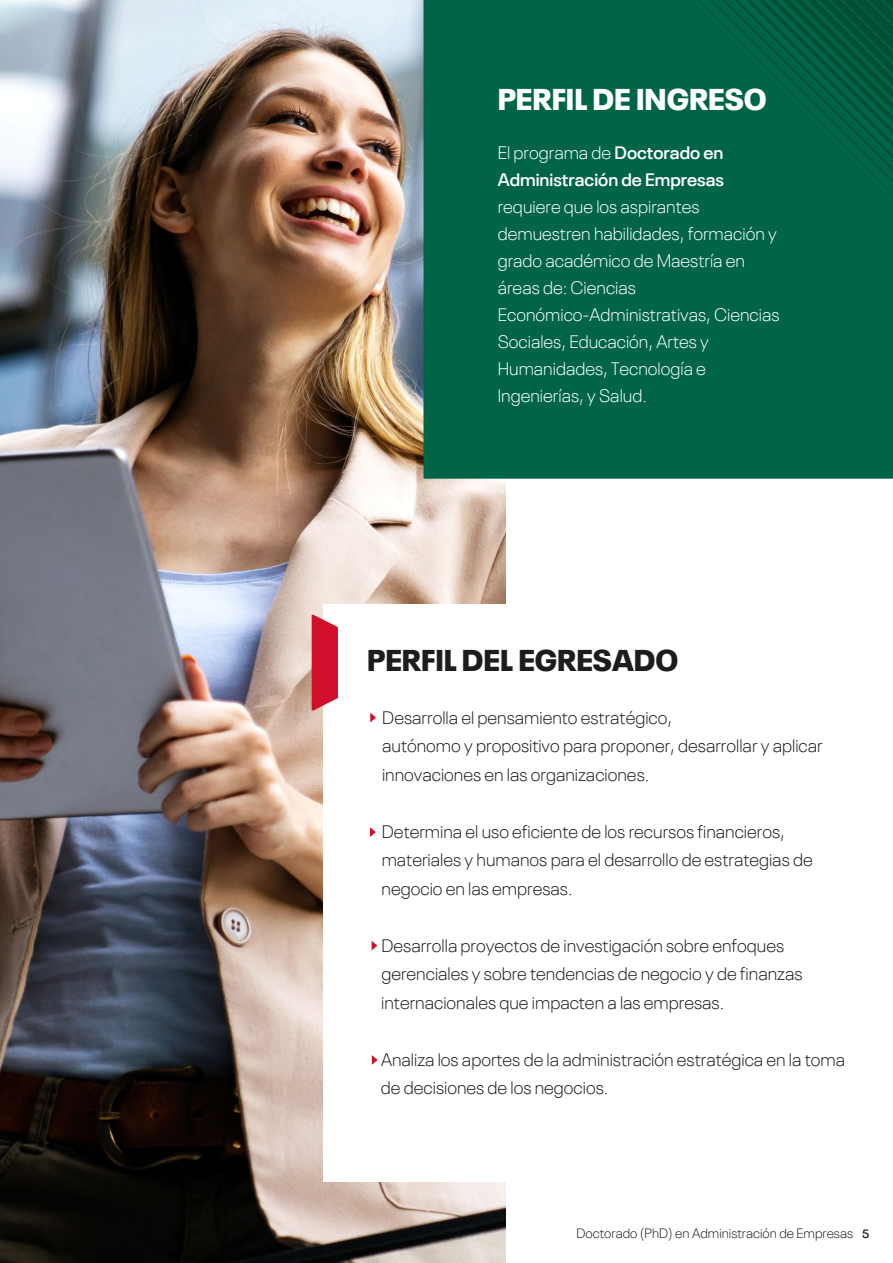
<style>
.page{position:relative;width:893px;height:1263px;background:#fff}
.page>*{position:absolute;margin:0;border:0;box-sizing:border-box;transform-origin:0 0}
.t1{font:900 30px "Neue Plak";color:#1d1d1b}
.t2{font:900 30px "Neue Plak";color:#fff}
.t3{font:300 18px/28.5px "Neue Plak";color:#1d1d1b}
.t4{font:300 18px/27px "Neue Plak";color:#fff}
.t5{font:600 18px/27px "Neue Plak";color:#fff}
.t6{font:300 13.5px "Neue Plak";color:#1d1d1b}
.s1{font-weight:300}
.s2{font-weight:600;font-size:12px}
</style>
<div class="page">
<img style="left:0;top:0;width:505px;height:1263px">
<div style="left:323px;top:604px;width:468px;height:577px;background:#fff"></div>
<svg style="left:370px;top:713px;width:6px;height:9px"></svg>
<svg style="left:370px;top:827px;width:6px;height:10px"></svg>
<svg style="left:372px;top:941px;width:5px;height:9px"></svg>
<svg style="left:372px;top:1055px;width:6px;height:10px"></svg>
<svg style="left:312px;top:614px;width:26px;height:97px;background:#d62e45"></svg>
<div style="left:423px;top:0;width:470px;height:479px;background:#006547"></div>
<svg style="left:686px;top:0;width:207px;height:207px;background:#006143"></svg>
<h1 class="t2" style="left:498px;top:75px;width:270px">PERFIL DE INGRESO</h1>
<p class="t5" style="left:498px;top:138px;width:228px"><span class="s1">El programa de</span> Doctorado en<br>Administración de Empresas</p>
<p class="t4" style="left:498px;top:192px;width:283px">requiere que los aspirantes demuestren habilidades, formación y grado académico de Maestría en áreas de: Ciencias<br>Económico-Administrativas, Ciencias<br>Sociales, Educación, Artes y<br>Humanidades, Tecnología e<br>Ingenierías, y Salud.</p>
<h1 class="t1" style="left:367px;top:636px;width:313px">PERFIL DEL EGRESADO</h1>
<p class="t3" style="left:382px;top:701px;width:442px">Desarrolla el pensamiento estratégico,<br>autónomo y propositivo para proponer, desarrollar y aplicar innovaciones en las organizaciones.</p>
<p class="t3" style="left:382px;top:815px;width:433px">Determina el uso eficiente de los recursos financieros, materiales y humanos para el desarrollo de estrategias de negocio en las empresas.</p>
<p class="t3" style="left:381px;top:929px;width:423px">Desarrolla proyectos de investigación sobre enfoques gerenciales y sobre tendencias de negocio y de finanzas internacionales que impacten a las empresas.</p>
<p class="t3" style="left:381px;top:1043px;width:466px">Analiza los aportes de la administración estratégica en la toma de decisiones de los negocios.</p>
<p class="t6" style="left:576px;top:1223px;width:294px">Doctorado (PhD) en Administración de Empresas <span class="s2">5</span></p>
</div>
